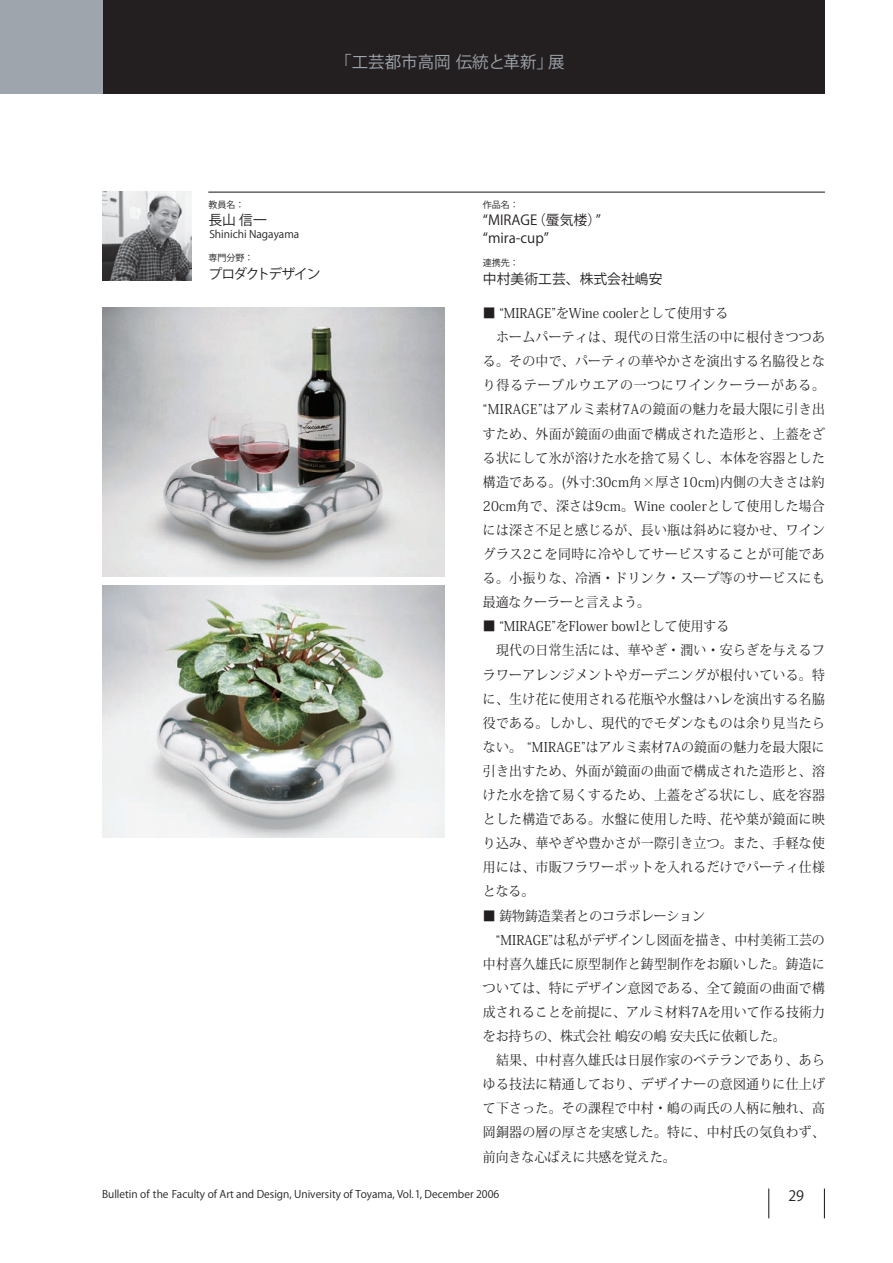
<style>
.page{position:relative;width:893px;height:1263px;background:#fff}
.page>*{position:absolute;margin:0;border:0;box-sizing:border-box;transform-origin:0 0}
.t1{font:16.5px "Koz Go Std";color:#9ea5ac}
.t2{font:14.25px "Koz Go Std";color:#231f20}
.t3{font:13.8px "Koz Go Std";color:#231f20}
.t4{font:13.8px "Koz Go Std";letter-spacing:-.1em;color:#231f20}
.t5{font:13.5px/24.2px "Koz Min Std";letter-spacing:.025em;color:#231f20;scale:.95 1}
.t6{font:10.5px "Koz Go Std";color:#231f20}
.t7{font:9px "Koz Go Std";color:#231f20}
</style>
<div class="page">
<hr style="left:768px;top:1188px;width:1px;height:30px;background:#231f20">
<hr style="left:824px;top:1188px;width:1px;height:30px;background:#231f20">
<div style="left:102px;top:0;width:723px;height:94px;background:#231f20"></div>
<div style="left:0;top:0;width:103px;height:94px;background:#9ea5ac"></div>
<img style="left:102px;top:191px;width:89px;height:90px">
<hr style="left:208px;top:192px;width:617px;height:1px;background:#231f20">
<img style="left:103px;top:307px;width:342px;height:270px">
<img style="left:103px;top:586px;width:342px;height:251px">
<p class="t1" style="left:335px;top:51px;width:231px">「工芸都市高岡伝統と革新」展</p>
<p class="t7" style="left:208px;top:199px;width:37px">教員名：</p>
<p class="t3" style="left:208px;top:212px;width:60px">長山 信一</p>
<p class="t6" style="left:209px;top:228px;width:91px">Shinichi Nagayama</p>
<p class="t7" style="left:208px;top:252px;width:46px">専門分野：</p>
<p class="t4" style="left:208px;top:265px;width:114px">プロダクトデザイン</p>
<p class="t7" style="left:483px;top:199px;width:37px">作品名：</p>
<p class="t3" style="left:483px;top:212px;width:120px">“MIRAGE（蜃気楼）”</p>
<p class="t7" style="left:483px;top:257px;width:37px">連携先：</p>
<p class="t3" style="left:483px;top:271px;width:181px">中村美術工芸、株式会社嶋安</p>
<p class="t3" style="left:483px;top:230px;width:68px">“mira-cup”</p>
<p class="t5" style="left:483px;top:301px;width:362px">■ “MIRAGE”をWine coolerとして使用する<br>　ホームパーティは、現代の日常生活の中に根付きつつある。その中で、パーティの華やかさを演出する名脇役となり得るテーブルウエアの一つにワインクーラーがある。“MIRAGE”はアルミ素材7Aの鏡面の魅力を最大限に引き出すため、外面が鏡面の曲面で構成された造形と、上蓋をざる状にして氷が溶けた水を捨て易くし、本体を容器とした構造である。(外寸:30cm角×厚さ10cm)内側の大きさは約<br>20cm角で、深さは9cm。Wine coolerとして使用した場合には深さ不足と感じるが、長い瓶は斜めに寝かせ、ワイングラス2こを同時に冷やしてサービスすることが可能である。小振りな、冷酒・ドリンク・スープ等のサービスにも最適なクーラーと言えよう。</p>
<p class="t5" style="left:483px;top:614px;width:362px">■ “MIRAGE”をFlower bowlとして使用する<br>　現代の日常生活には、華やぎ・潤い・安らぎを与えるフラワーアレンジメントやガーデニングが根付いている。特に、生け花に使用される花瓶や水盤はハレを演出する名脇役である。しかし、現代的でモダンなものは余り見当たらない。 “MIRAGE”はアルミ素材7Aの鏡面の魅力を最大限に引き出すため、外面が鏡面の曲面で構成された造形と、溶けた水を捨て易くするため、上蓋をざる状にし、底を容器とした構造である。水盤に使用した時、花や葉が鏡面に映り込み、華やぎや豊かさが一際引き立つ。また、手軽な使用には、市販フラワーポットを入れるだけでパーティ仕様となる。</p>
<p class="t5" style="left:483px;top:904px;width:362px">■ 鋳物鋳造業者とのコラボレーション<br>　“MIRAGE”は私がデザインし図面を描き、中村美術工芸の中村喜久雄氏に原型制作と鋳型制作をお願いした。鋳造については、特にデザイン意図である、全て鏡面の曲面で構成されることを前提に、アルミ材料7Aを用いて作る技術力をお持ちの、株式会社 嶋安の嶋 安夫氏に依頼した。<br>　結果、中村喜久雄氏は日展作家のベテランであり、あらゆる技法に精通しており、デザイナーの意図通りに仕上げて下さった。その課程で中村・嶋の両氏の人柄に触れ、高岡銅器の層の厚さを実感した。特に、中村氏の気負わず、前向きな心ばえに共感を覚えた。</p>
<p class="t6" style="left:102px;top:1187px;width:399px">Bulletin of the Faculty of Art and Design, University of Toyama, Vol. 1, December 2006</p>
<p class="t2" style="left:788px;top:1187px;width:17px">29</p>
</div>
